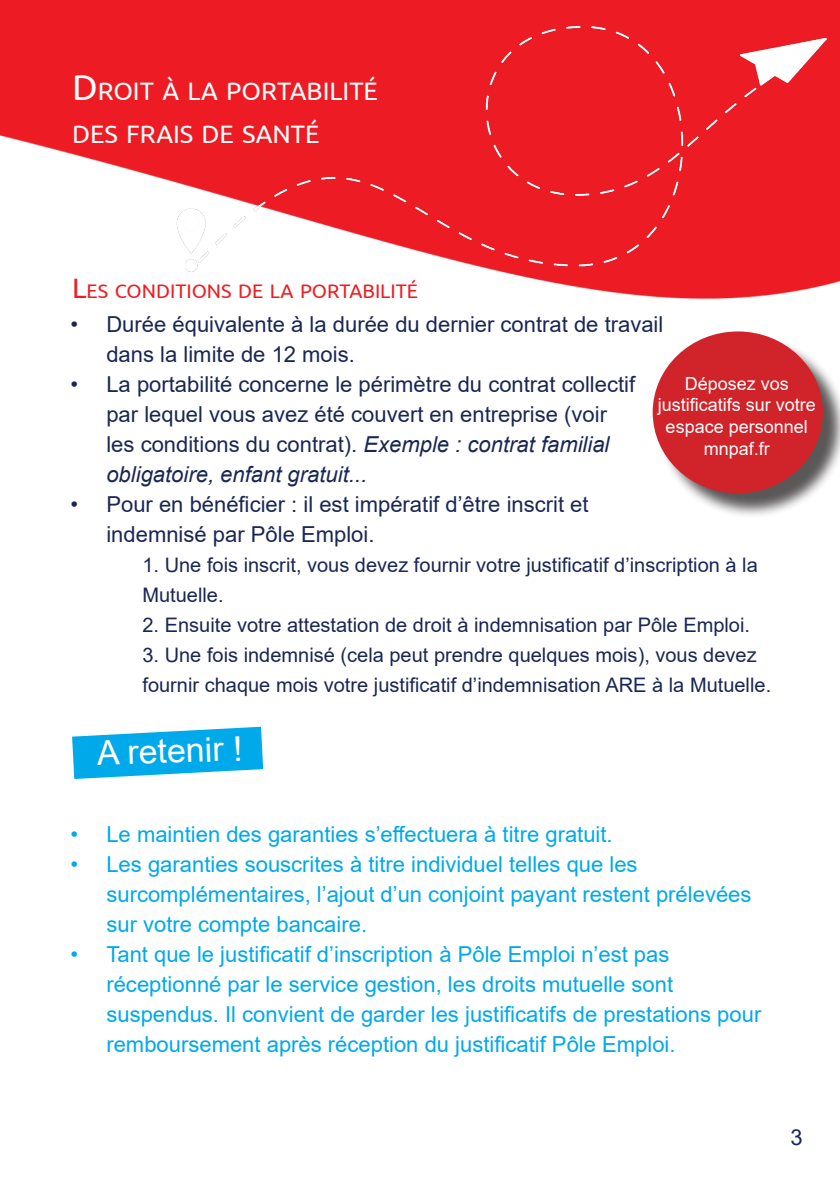
<style>
.page{position:relative;width:840px;height:1191px;background:#fff}
.page>*{position:absolute;margin:0;border:0;box-sizing:border-box;transform-origin:0 0}
.t1{font:34px "Arial";color:#fff}
.t2{font:25.2px/43.2px "Ubuntu";color:#fff}
.t3{font:22px/30px "Arial";color:#00a9ea}
.t4{font:22px/30px "Arial";color:#1a2754}
.t5{font:20px/30px "Arial";color:#1a2754}
.t6{font:19.6px "Ubuntu";color:#ee1d23}
.t7{font:18px/21.6px "Arial";color:#fff;text-align:center}
.s1{font-size:36px}
.s2{font-size:28px}
.s3{font-style:italic}
</style>
<div class="page">
<img style="left:0;top:0;width:839px;height:299px">
<img style="left:109px;top:16px;width:730px;height:256px">
<div style="left:655px;top:334px;width:184px;height:184px;background:#231f20;opacity:.75"></div>
<div style="left:652px;top:331px;width:170px;height:162px;background:#d1232a;border-radius:50%"></div>
<svg style="left:72px;top:726px;width:191px;height:53px"></svg>
<p class="t2" style="left:72px;top:69px;width:307px"><span class="s1">D</span> ROIT À LA PORTABILITÉ<br>DES FRAIS DE SANTÉ</p>
<p class="t6" style="left:72px;top:279px;width:347px"><span class="s2">L</span>ES CONDITIONS DE LA PORTABILITÉ</p>
<p class="t4" style="left:106px;top:309px;width:558px;text-indent:-36px">• Durée équivalente à la durée du dernier contrat de travail dans la limite de 12 mois.</p>
<p class="t4" style="left:106px;top:369px;width:530px;text-indent:-36px">• La portabilité concerne le périmètre du contrat collectif par lequel vous avez été couvert en entreprise (voir les conditions du contrat). <span class="s3">Exemple : contrat familial obligatoire, enfant gratuit...</span></p>
<p class="t4" style="left:106px;top:489px;width:483px;text-indent:-36px">• Pour en bénéficier : il est impératif d’être inscrit et indemnisé par Pôle Emploi.</p>
<p class="t5" style="left:142px;top:550px;width:616px">1. Une fois inscrit, vous devez fournir votre justificatif d’inscription à la<br>Mutuelle.</p>
<p class="t5" style="left:142px;top:610px;width:608px">2. Ensuite votre attestation de droit à indemnisation par Pôle Emploi.</p>
<p class="t5" style="left:142px;top:640px;width:615px">3. Une fois indemnisé (cela peut prendre quelques mois), vous devez</p>
<p class="t5" style="left:142px;top:670px;width:630px">fournir chaque mois votre justificatif d’indemnisation ARE à la Mutuelle.</p>
<p class="t7" style="left:657px;top:372px;width:160px">Déposez vos justificatifs sur votre espace personnel</p>
<p class="t7" style="left:703px;top:437px;width:68px">mnpaf.fr</p>
<p class="t1" style="left:96px;top:730px;width:147px;rotate:-2deg">A retenir !</p>
<p class="t3" style="left:70px;top:819px;width:543px">• Le maintien des garanties s’effectuera à titre gratuit.</p>
<p class="t3" style="left:106px;top:849px;width:646px;text-indent:-36px">• Les garanties souscrites à titre individuel telles que les surcomplémentaires, l’ajout d’un conjoint payant restent prélevées sur votre compte bancaire.</p>
<p class="t3" style="left:106px;top:939px;width:656px;text-indent:-36px">• Tant que le justificatif d’inscription à Pôle Emploi n’est pas réceptionné par le service gestion, les droits mutuelle sont suspendus. Il convient de garder les justificatifs de prestations pour remboursement après réception du justificatif Pôle Emploi.</p>
<p class="t4" style="left:790px;top:1121px;width:14px">3</p>
</div>
